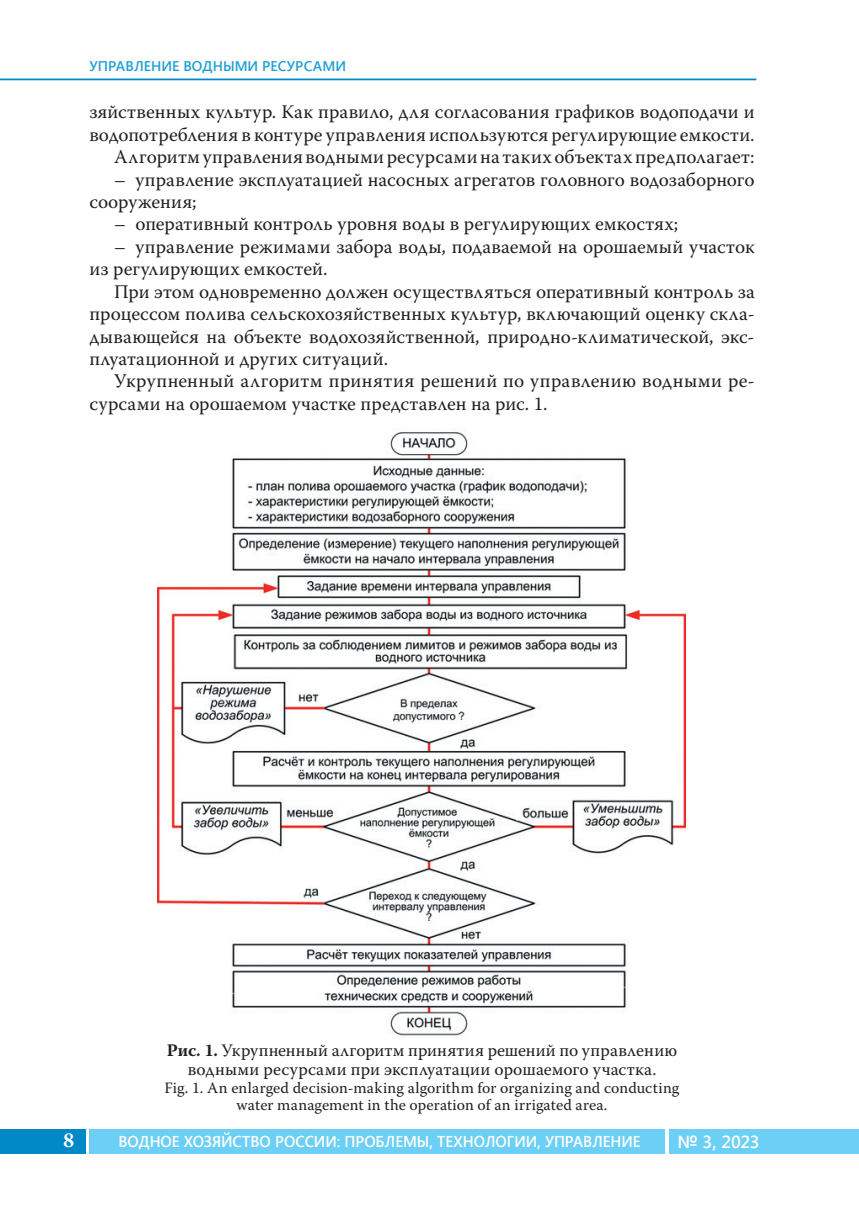
<style>
.page{position:relative;width:859px;height:1206px;background:#fff}
.page>*{position:absolute;margin:0;border:0;box-sizing:border-box;transform-origin:0 0}
.t1{font:700 21px "Warnock Pro";color:#fff}
.t2{font:19.25px/22.4px "Warnock Pro";letter-spacing:.005em;color:#231f20;text-align:right}
.t3{font:17.5px/19.2px "Warnock Pro";letter-spacing:.01em;color:#231f20;text-align:center}
.t4{font:600 17.5px "Segoe UI";color:#fff}
.t5{font:15.75px/17.5px "Warnock Pro";letter-spacing:.01em;color:#231f20;text-align:center}
.t6{font:600 15.75px "Segoe UI";letter-spacing:-.005em;color:#fff;scale:.95 1}
.t7{font:600 14px "Segoe UI";color:#1fa0d5}
.s1{font-weight:700}
</style>
<div class="page">
<div style="left:89px;top:1128px;width:576px;height:25px;background:#6bcff6"></div>
<div style="left:0;top:1128px;width:86px;height:25px;background:#0088c7"></div>
<div style="left:669px;top:1128px;width:189px;height:25px;background:#6bcff6"></div>
<hr style="left:0;top:79px;width:756px;height:1px;background:#0088c7">
<img style="left:158px;top:432px;width:527px;height:604px">
<p class="t7" style="left:89px;top:56px;width:258px">УПРАВЛЕНИЕ ВОДНЫМИ РЕСУРСАМИ</p>
<p class="t2" style="left:89px;top:102px;width:666px">зяйственных культур. Как правило, для согласования графиков водоподачи и водопотребления в контуре управления используются регулирующие емкости.<br>Алгоритм управления водными ресурсами на таких объектах предполагает:</p>
<p class="t2" style="left:89px;top:170px;width:666px;text-align:left;text-indent:25px">– управление эксплуатацией насосных агрегатов головного водозаборного сооружения;</p>
<p class="t2" style="left:114px;top:215px;width:565px">– оперативный контроль уровня воды в регулирующих емкостях;</p>
<p class="t2" style="left:114px;top:237px;width:641px">– управление режимами забора воды, подаваемой на орошаемый участок</p>
<p class="t2" style="left:89px;top:259px;width:239px">из регулирующих емкостей.</p>
<p class="t2" style="left:114px;top:282px;width:642px">При этом одновременно должен осуществляться оперативный контроль за</p>
<p class="t2" style="left:89px;top:304px;width:666px">процессом полива сельскохозяйственных культур, включающий оценку скла-</p>
<p class="t2" style="left:89px;top:327px;width:666px">дывающейся на объекте водохозяйственной, природно-климатической, экс-</p>
<p class="t2" style="left:89px;top:349px;width:300px">плуатационной и других ситуаций.</p>
<p class="t2" style="left:114px;top:371px;width:641px">Укрупненный алгоритм принятия решений по управлению водными ре-</p>
<p class="t2" style="left:89px;top:394px;width:459px">сурсами на орошаемом участке представлен на рис. 1.</p>
<p class="t3" style="left:167px;top:1042px;width:512px"><span class="s1">Рис. 1.</span> Укрупненный алгоритм принятия решений по управлению водными ресурсами при эксплуатации орошаемого участка.</p>
<p class="t5" style="left:164px;top:1080px;width:516px">Fig. 1. An enlarged decision-making algorithm for organizing and conducting water management in the operation of an irrigated area.</p>
<p class="t1" style="left:63px;top:1132px;width:13px">8</p>
<p class="t6" style="left:118px;top:1129px;width:551px">ВОДНОЕ ХОЗЯЙСТВО РОССИИ: ПРОБЛЕМЫ, ТЕХНОЛОГИИ, УПРАВЛЕНИЕ</p>
<p class="t4" style="left:677px;top:1128px;width:84px">№ 3, 2023</p>
</div>
